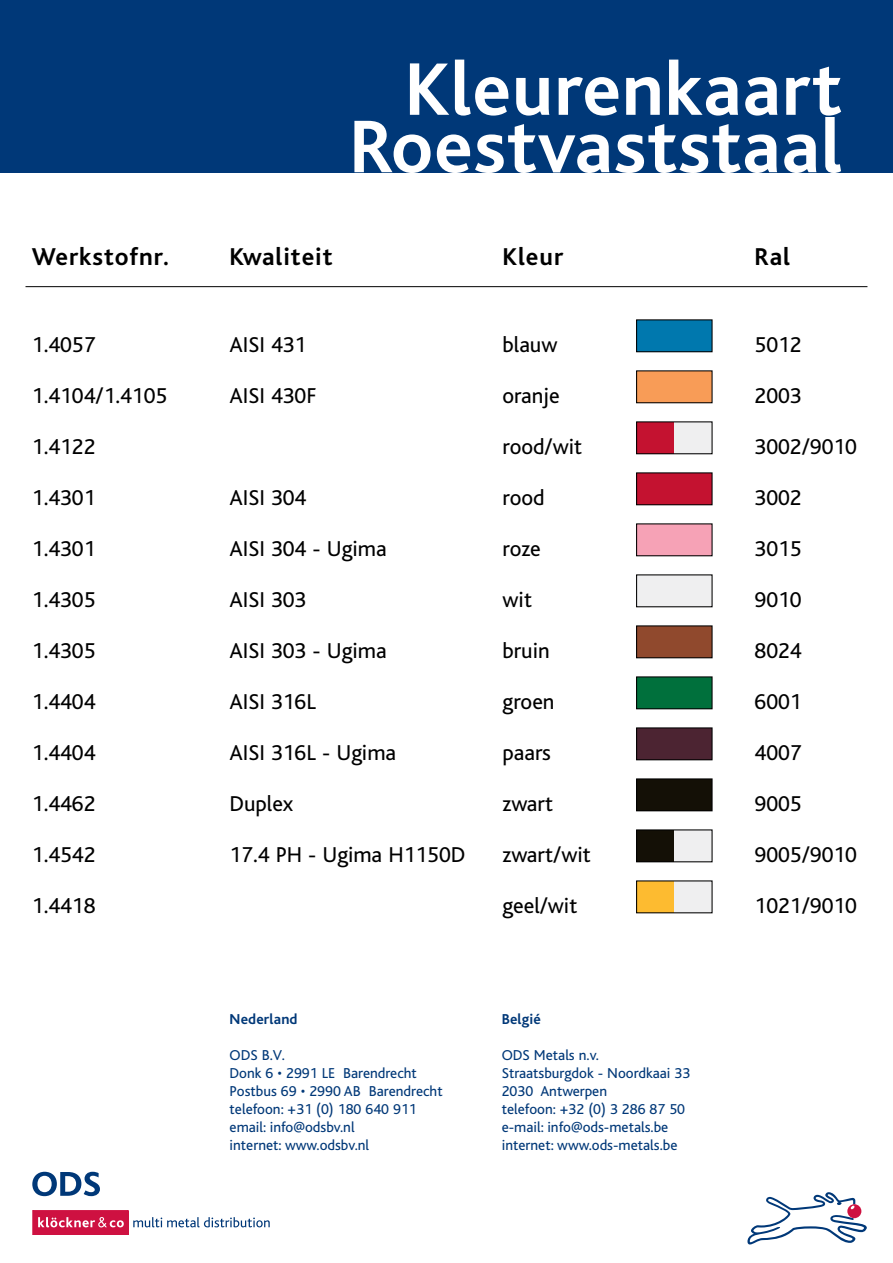
<style>
.page{position:relative;width:893px;height:1263px;background:#fff}
.page>*{position:absolute;margin:0;border:0;box-sizing:border-box;transform-origin:0 0}
.t1{font:700 78px/57.4px "Kl Bliss";letter-spacing:.01em;color:#fff;text-align:right}
.t2{font:700 25.5px "Kl Bliss";letter-spacing:.035em;color:#000}
.t3{font:22.5px "Kl Bliss";color:#000}
.t4{font:15px/18px "Kl Bliss";color:#003878}
.t5{font:700 15px "Kl Bliss";letter-spacing:.01em;color:#003878}
</style>
<div class="page">
<div style="left:0;top:0;width:893px;height:172px;background:#003878"></div>
<div style="left:33px;top:1210px;width:95px;height:24px;background:#ce1141"></div>
<div style="left:32px;top:1210px;width:97px;height:25px;border:1px solid #ce1141"></div>
<svg style="left:38px;top:1217px;width:86px;height:10px"></svg>
<svg style="left:133px;top:1217px;width:137px;height:10px"></svg>
<svg style="left:32px;top:1172px;width:68px;height:24px"></svg>
<svg style="left:747px;top:1192px;width:120px;height:52px"></svg>
<hr style="left:26px;top:286px;width:841px;height:1px;background:#000">
<div style="left:637px;top:320px;width:75px;height:32px;background:#0078ae"></div>
<div style="left:636px;top:319px;width:77px;height:33px;border:1px solid #000"></div>
<div style="left:637px;top:371px;width:75px;height:32px;background:#f89c57"></div>
<div style="left:637px;top:422px;width:37px;height:32px;background:#c41230"></div>
<div style="left:674px;top:422px;width:38px;height:32px;background:#efeff0"></div>
<div style="left:636px;top:421px;width:77px;height:33px;border:1px solid #000"></div>
<div style="left:637px;top:473px;width:75px;height:32px;background:#c41230"></div>
<div style="left:636px;top:472px;width:77px;height:33px;border:1px solid #000"></div>
<div style="left:637px;top:524px;width:75px;height:32px;background:#f6a2b6"></div>
<div style="left:637px;top:575px;width:75px;height:32px;background:#efeff0"></div>
<div style="left:637px;top:626px;width:75px;height:32px;background:#90492d"></div>
<div style="left:636px;top:625px;width:77px;height:33px;border:1px solid #000"></div>
<div style="left:637px;top:677px;width:75px;height:32px;background:#00703c"></div>
<div style="left:636px;top:676px;width:77px;height:33px;border:1px solid #000"></div>
<div style="left:637px;top:728px;width:75px;height:32px;background:#4c2432"></div>
<div style="left:636px;top:727px;width:77px;height:33px;border:1px solid #000"></div>
<div style="left:637px;top:779px;width:75px;height:32px;background:#141006"></div>
<div style="left:636px;top:778px;width:77px;height:33px;border:1px solid #000"></div>
<div style="left:637px;top:830px;width:37px;height:32px;background:#141006"></div>
<div style="left:674px;top:830px;width:38px;height:32px;background:#efeff0"></div>
<div style="left:636px;top:829px;width:77px;height:33px;border:1px solid #000"></div>
<div style="left:637px;top:881px;width:37px;height:32px;background:#fdbb30"></div>
<div style="left:674px;top:881px;width:38px;height:32px;background:#efeff0"></div>
<h1 class="t1" style="left:349px;top:62px;width:494px">Kleurenkaart<br>Roestvaststaal</h1>
<p class="t2" style="left:32px;top:244px;width:139px">Werkstofnr.</p>
<p class="t2" style="left:230px;top:244px;width:105px">Kwaliteit</p>
<p class="t2" style="left:503px;top:244px;width:62px">Kleur</p>
<p class="t2" style="left:755px;top:244px;width:37px">Ral</p>
<p class="t3" style="left:32px;top:333px;width:65px">1.4057</p>
<p class="t3" style="left:230px;top:333px;width:78px">AISI 431</p>
<p class="t3" style="left:502px;top:333px;width:57px">blauw</p>
<p class="t3" style="left:755px;top:333px;width:49px">5012</p>
<p class="t3" style="left:32px;top:384px;width:137px">1.4104/1.4105</p>
<p class="t3" style="left:230px;top:384px;width:89px">AISI 430F</p>
<p class="t3" style="left:502px;top:384px;width:59px">oranje</p>
<p class="t3" style="left:755px;top:384px;width:49px">2003</p>
<p class="t3" style="left:32px;top:435px;width:65px">1.4122</p>
<p class="t3" style="left:502px;top:435px;width:81px">rood/wit</p>
<p class="t3" style="left:755px;top:435px;width:104px">3002/9010</p>
<p class="t3" style="left:32px;top:486px;width:65px">1.4301</p>
<p class="t3" style="left:230px;top:486px;width:78px">AISI 304</p>
<p class="t3" style="left:502px;top:486px;width:44px">rood</p>
<p class="t3" style="left:755px;top:486px;width:49px">3002</p>
<p class="t3" style="left:32px;top:537px;width:65px">1.4301</p>
<p class="t3" style="left:230px;top:537px;width:159px">AISI 304 - Ugima</p>
<p class="t3" style="left:502px;top:537px;width:40px">roze</p>
<p class="t3" style="left:755px;top:537px;width:49px">3015</p>
<p class="t3" style="left:32px;top:588px;width:65px">1.4305</p>
<p class="t3" style="left:230px;top:588px;width:78px">AISI 303</p>
<p class="t3" style="left:502px;top:588px;width:31px">wit</p>
<p class="t3" style="left:755px;top:588px;width:49px">9010</p>
<p class="t3" style="left:32px;top:639px;width:65px">1.4305</p>
<p class="t3" style="left:230px;top:639px;width:159px">AISI 303 - Ugima</p>
<p class="t3" style="left:502px;top:639px;width:49px">bruin</p>
<p class="t3" style="left:755px;top:639px;width:49px">8024</p>
<p class="t3" style="left:32px;top:690px;width:65px">1.4404</p>
<p class="t3" style="left:230px;top:690px;width:88px">AISI 316L</p>
<p class="t3" style="left:502px;top:690px;width:54px">groen</p>
<p class="t3" style="left:755px;top:690px;width:49px">6001</p>
<p class="t3" style="left:32px;top:741px;width:65px">1.4404</p>
<p class="t3" style="left:230px;top:741px;width:168px">AISI 316L - Ugima</p>
<p class="t3" style="left:502px;top:741px;width:50px">paars</p>
<p class="t3" style="left:755px;top:741px;width:49px">4007</p>
<p class="t3" style="left:32px;top:792px;width:65px">1.4462</p>
<p class="t3" style="left:230px;top:792px;width:65px">Duplex</p>
<p class="t3" style="left:502px;top:792px;width:52px">zwart</p>
<p class="t3" style="left:755px;top:792px;width:49px">9005</p>
<p class="t3" style="left:32px;top:843px;width:65px">1.4542</p>
<p class="t3" style="left:230px;top:843px;width:237px">17.4 PH - Ugima H1150D</p>
<p class="t3" style="left:502px;top:843px;width:90px">zwart/wit</p>
<p class="t3" style="left:755px;top:843px;width:104px">9005/9010</p>
<p class="t3" style="left:32px;top:894px;width:65px">1.4418</p>
<p class="t3" style="left:502px;top:894px;width:76px">geel/wit</p>
<p class="t3" style="left:755px;top:894px;width:104px">1021/9010</p>
<p class="t5" style="left:230px;top:1011px;width:69px">Nederland</p>
<p class="t4" style="left:230px;top:1046px;width:215px">ODS B.V.<br>Donk 6 • 2991 LE Barendrecht<br>Postbus 69 • 2990 AB Barendrecht telefoon: +31 (0) 180 640 911 email: info@odsbv.nl<br>internet: www.odsbv.nl</p>
<p class="t5" style="left:502px;top:1011px;width:41px">Belgié</p>
<p class="t4" style="left:502px;top:1046px;width:190px">ODS Metals n.v.<br>Straatsburgdok - Noordkaai 33<br>2030 Antwerpen<br>telefoon: +32 (0) 3 286 87 50 e-mail: info@ods-metals.be internet: www.ods-metals.be</p>
</div>
